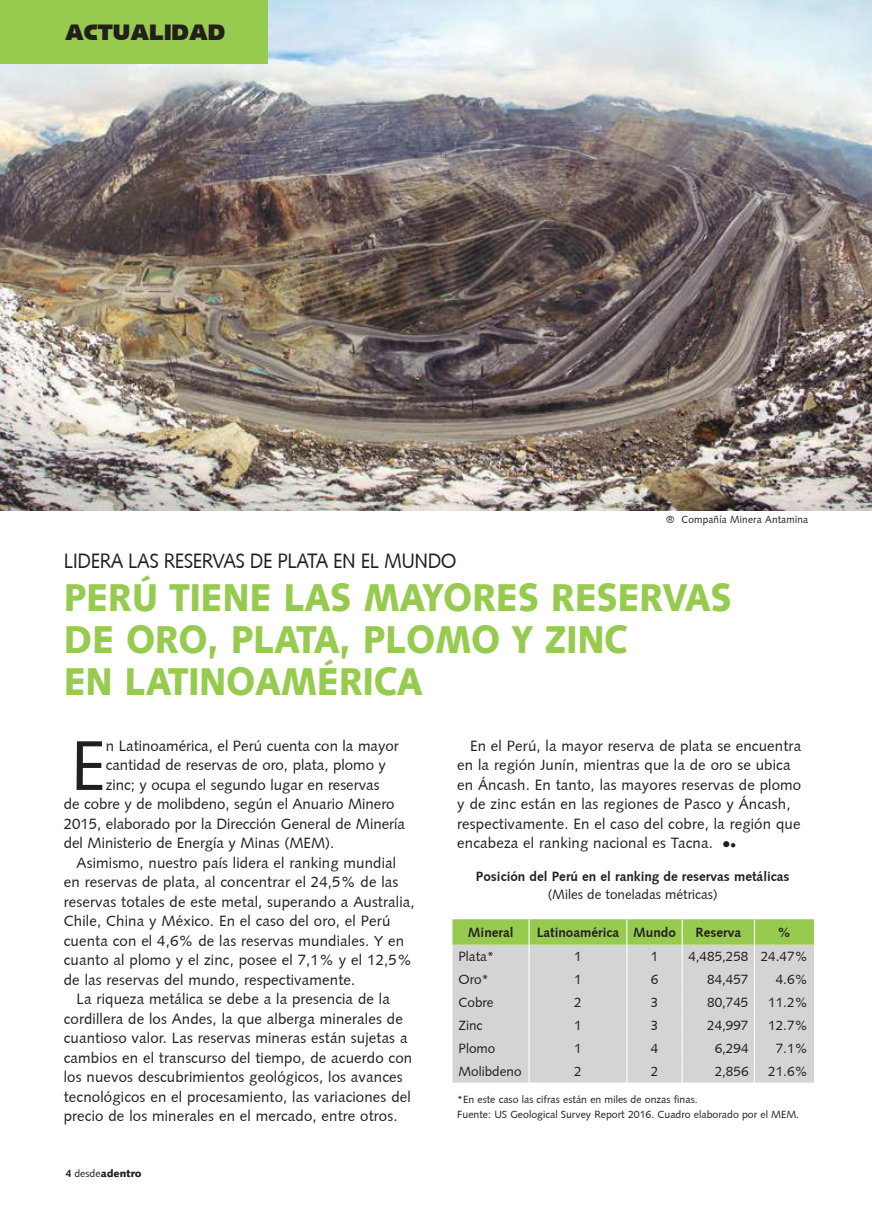
<style>
.page{position:relative;width:872px;height:1212px;background:#fff}
.page>*{position:absolute;margin:0;border:0;box-sizing:border-box;transform-origin:0 0}
.t1{font:70.2px "Syntax";color:#241f1f}
.t2{font:900 39px/42px "Syntax";letter-spacing:-.01em;color:#97cb50;scale:.9 1}
.t3{font:900 22.5px "Syntax";color:#241f1f}
.t4{font:21px "Syntax";color:#241f1f;scale:.9 1}
.t5{font:15px/19.5px "Syntax";letter-spacing:.01em;color:#241f1f}
.t6{font:13.5px "Syntax";color:#241f1f}
.t7{font:700 13.5px "Syntax";color:#241f1f}
.t8{font:10.5px/15px "Syntax";color:#241f1f}
.t9{font:10.5px "Syntax";letter-spacing:.02em;color:#241f1f}
.t10{font:900 10.5px "Syntax";color:#241f1f}
.s1{font-weight:700}
.s2{font-weight:400}
</style>
<div class="page">
<img style="left:0;top:0;width:872px;height:511px">
<div style="left:0;top:0;width:267px;height:64px;background:#97cb50"></div>
<svg style="left:452px;top:919px;width:362px;height:163px;background:#ccd3c1"></svg>
<h3 class="t3" style="left:65px;top:19px;width:160px">ACTUALIDAD</h3>
<h3 class="t4" style="left:64px;top:548px;width:22px">Lidera</h3>
<h3 class="t4" style="left:128px;top:548px;width:51px">las reser</h3>
<h3 class="t4" style="left:212px;top:548px;width:80px">vasdeplata</h3>
<h3 class="t4" style="left:333px;top:548px;width:74px">enelmundo</h3>
<p class="t9" style="left:666px;top:513px;width:143px">® Compañía Minera Antamina</p>
<h2 class="t2" style="left:64px;top:576px;width:744px">PERÚ TIENE LAS MAYORES RESERVAS<br>DE ORO, PLATA, PLOMO Y ZINC<br>EN LATINOAMÉRICA</h2>
<h1 class="t1" style="left:71px;top:724px;width:37px">E</h1>
<p class="t5" style="left:106px;top:736px;width:294px">n Latinoamérica, el Perú cuenta con la mayor</p>
<p class="t5" style="left:106px;top:755px;width:282px">cantidad de reservas de oro, plata, plomo y</p>
<p class="t5" style="left:106px;top:775px;width:275px">zinc; y ocupa el segundo lugar en reservas</p>
<p class="t5" style="left:64px;top:794px;width:332px">de cobre y de molibdeno, según el Anuario Minero</p>
<p class="t5" style="left:64px;top:814px;width:343px">2015, elaborado por la Dirección General de Minería</p>
<p class="t5" style="left:64px;top:833px;width:272px">del Ministerio de Energía y Minas (MEM).</p>
<p class="t5" style="left:77px;top:853px;width:321px">Asimismo, nuestro país lidera el ranking mundial</p>
<p class="t5" style="left:64px;top:872px;width:336px">en reservas de plata, al concentrar el 24,5% de las</p>
<p class="t5" style="left:64px;top:892px;width:352px">reservas totales de este metal, superando a Australia,</p>
<p class="t5" style="left:64px;top:911px;width:328px">Chile, China y México. En el caso del oro, el Perú</p>
<p class="t5" style="left:64px;top:931px;width:342px">cuenta con el 4,6% de las reservas mundiales. Y en</p>
<p class="t5" style="left:64px;top:950px;width:350px">cuanto al plomo y el zinc, posee el 7,1% y el 12,5%</p>
<p class="t5" style="left:64px;top:970px;width:293px">de las reservas del mundo, respectivamente.</p>
<p class="t5" style="left:77px;top:989px;width:315px">La riqueza metálica se debe a la presencia de la</p>
<p class="t5" style="left:64px;top:1009px;width:340px">cordillera de los Andes, la que alberga minerales de</p>
<p class="t5" style="left:64px;top:1028px;width:345px">cuantioso valor. Las reservas mineras están sujetas a</p>
<p class="t5" style="left:64px;top:1048px;width:350px">cambios en el transcurso del tiempo, de acuerdo con</p>
<p class="t5" style="left:64px;top:1067px;width:340px">los nuevos descubrimientos geológicos, los avances</p>
<p class="t5" style="left:64px;top:1087px;width:348px">tecnológicos en el procesamiento, las variaciones del</p>
<p class="t5" style="left:64px;top:1106px;width:335px">precio de los minerales en el mercado, entre otros.</p>
<p class="t10" style="left:66px;top:1167px;width:78px"><span class="s1">4</span> <span class="s2">desde</span>ADENTRO</p>
<p class="t5" style="left:457px;top:736px;width:345px;text-indent:13px">En el Perú, la mayor reserva de plata se encuentra en la región Junín, mientras que la de oro se ubica en Áncash. En tanto, las mayores reservas de plomo y de zinc están en las regiones de Pasco y Áncash, respectivamente. En el caso del cobre, la región que encabeza el ranking nacional es Tacna. ●●</p>
<p class="t7" style="left:476px;top:868px;width:315px">Posición del Perú en el ranking de reservas metálicas</p>
<p class="t6" style="left:548px;top:886px;width:171px">(Miles de toneladas métricas)</p>
<p class="t7" style="left:468px;top:925px;width:47px">Mineral</p>
<p class="t7" style="left:536px;top:925px;width:141px">Latinoamérica Mundo</p>
<p class="t7" style="left:695px;top:925px;width:47px">Reserva</p>
<p class="t7" style="left:777px;top:925px;width:15px">%</p>
<p class="t6" style="left:458px;top:948px;width:38px">Plata*</p>
<p class="t6" style="left:574px;top:948px;width:9px">1</p>
<p class="t6" style="left:651px;top:948px;width:9px">1</p>
<p class="t6" style="left:688px;top:948px;width:121px">4,485,258 24.47%</p>
<p class="t6" style="left:458px;top:971px;width:32px">Oro*</p>
<p class="t6" style="left:574px;top:971px;width:9px">1</p>
<p class="t6" style="left:651px;top:971px;width:9px">6</p>
<p class="t6" style="left:707px;top:971px;width:43px">84,457</p>
<p class="t6" style="left:775px;top:971px;width:34px">4.6%</p>
<p class="t6" style="left:458px;top:994px;width:37px">Cobre</p>
<p class="t6" style="left:574px;top:994px;width:9px">2</p>
<p class="t6" style="left:651px;top:994px;width:9px">3</p>
<p class="t6" style="left:707px;top:994px;width:43px">80,745</p>
<p class="t6" style="left:768px;top:994px;width:41px">11.2%</p>
<p class="t6" style="left:458px;top:1017px;width:26px">Zinc</p>
<p class="t6" style="left:574px;top:1017px;width:9px">1</p>
<p class="t6" style="left:651px;top:1017px;width:9px">3</p>
<p class="t6" style="left:707px;top:1017px;width:43px">24,997</p>
<p class="t6" style="left:768px;top:1017px;width:41px">12.7%</p>
<p class="t6" style="left:458px;top:1040px;width:38px">Plomo</p>
<p class="t6" style="left:574px;top:1040px;width:9px">1</p>
<p class="t6" style="left:651px;top:1040px;width:9px">4</p>
<p class="t6" style="left:714px;top:1040px;width:35px">6,294</p>
<p class="t6" style="left:775px;top:1040px;width:34px">7.1%</p>
<p class="t6" style="left:458px;top:1063px;width:65px">Molibdeno</p>
<p class="t6" style="left:574px;top:1063px;width:9px">2</p>
<p class="t6" style="left:651px;top:1063px;width:9px">2</p>
<p class="t6" style="left:714px;top:1063px;width:35px">2,856</p>
<p class="t6" style="left:768px;top:1063px;width:41px">21.6%</p>
<p class="t8" style="left:457px;top:1092px;width:343px">*En este caso las cifras están en miles de onzas finas.<br>Fuente: US Geological Survey Report 2016. Cuadro elaborado por el MEM.</p>
</div>
